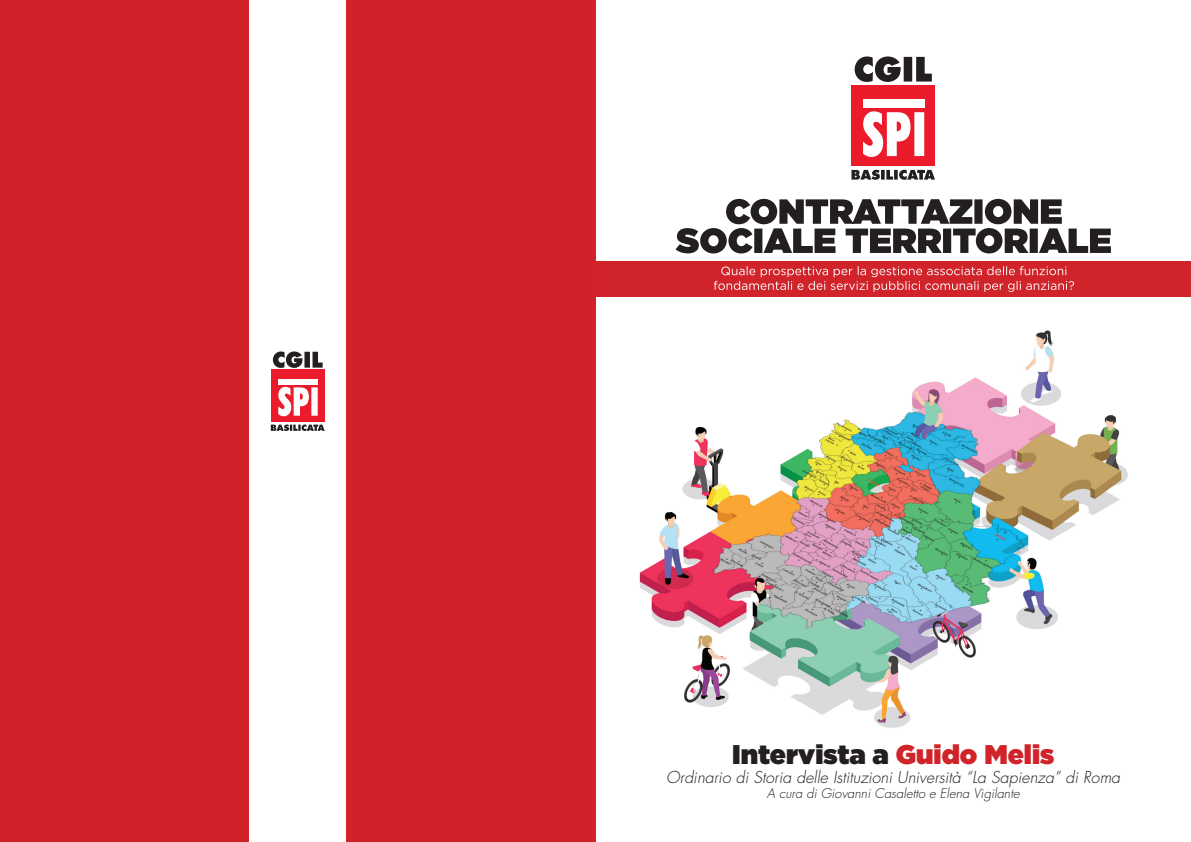
<style>
.page{position:relative;width:1191px;height:842px;background:#fff}
.page>*{position:absolute;margin:0;border:0;box-sizing:border-box;transform-origin:0 0}
.t1{font:900 27px "Gotham HTF";color:#231f20}
.t2{font:italic 300 16px "Futura Std";color:#231f20}
.t3{font:italic 300 13px "Futura Std";color:#231f20}
.s1{color:#d1232a}
</style>
<div class="page">
<div style="left:0;top:0;width:595px;height:842px;background:#d3212a"></div>
<div style="left:249px;top:0;width:97px;height:842px;background:#fff"></div>
<img style="left:639px;top:330px;width:489px;height:398px">
<div style="left:595px;top:261px;width:596px;height:36px;background:#d1232a"></div>
<div style="left:851px;top:85px;width:84px;height:81px;background:#ec1b2b"></div>
<svg style="left:863px;top:111px;width:61px;height:46px"></svg>
<div style="left:862px;top:99px;width:62px;height:9px;background:#fff"></div>
<svg style="left:854px;top:56px;width:77px;height:26px"></svg>
<svg style="left:851px;top:170px;width:84px;height:10px"></svg>
<svg style="left:714px;top:266px;width:360px;height:26px"></svg>
<svg style="left:675px;top:199px;width:436px;height:54px"></svg>
<div style="left:271px;top:370px;width:54px;height:52px;background:#ec1b2b"></div>
<svg style="left:278px;top:387px;width:40px;height:29px"></svg>
<div style="left:278px;top:379px;width:40px;height:5px;background:#fff"></div>
<svg style="left:273px;top:351px;width:50px;height:17px"></svg>
<svg style="left:271px;top:424px;width:54px;height:7px"></svg>
<h1 class="t1" style="left:732px;top:738px;width:323px">Intervista a <span class="s1">Guido Melis</span></h1>
<p class="t2" style="left:666px;top:767px;width:455px">Ordinario di Storia delle Istituzioni Università “La Sapienza” di Roma</p>
<p class="t3" style="left:767px;top:786px;width:254px">A cura di Giovanni Casaletto e Elena Vigilante</p>
</div>
